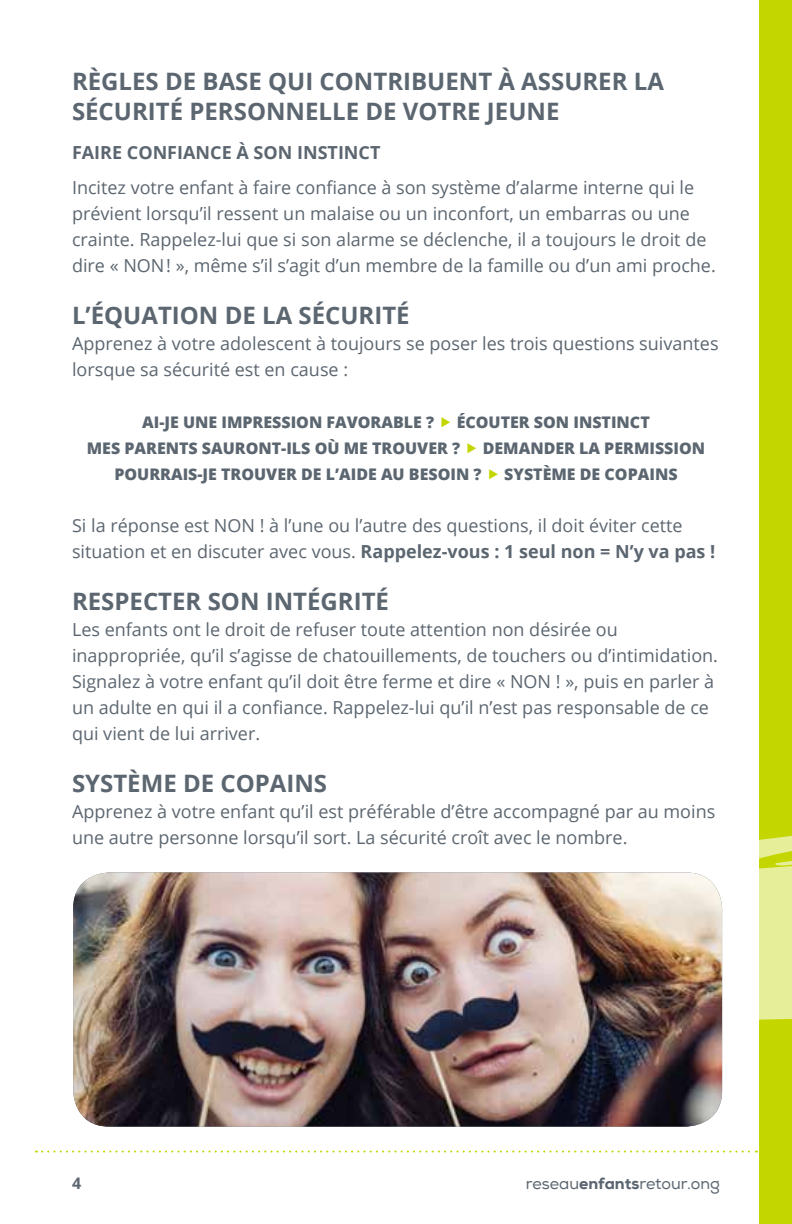
<style>
.page{position:relative;width:792px;height:1224px;background:#fff}
.page>*{position:absolute;margin:0;border:0;box-sizing:border-box;transform-origin:0 0}
.t1{font:700 24px/30px "Open Sans";color:#5c6670}
.t2{font:18px/26px "Open Sans";color:#5c6670}
.t3{font:700 18px "Open Sans";color:#5c6670}
.t4{font:800 16px/26px "Open Sans";color:#5c6670}
.t5{font:16px "Nexa";color:#5c6670}
.t6{font:700 16px "Open Sans";color:#5c6670}
.s1{font-weight:700}
.s2{font-weight:800}
</style>
<div class="page">
<div style="left:759px;top:0;width:33px;height:1224px;background:#c4d600"></div>
<svg style="left:35px;top:835px;width:757px;height:318px"></svg>
<svg style="left:773px;top:859px;width:19px;height:7px"></svg>
<svg style="left:767px;top:878px;width:25px;height:10px"></svg>
<img style="left:73px;top:872px;width:649px;height:255px">
<h1 class="t1" style="left:72px;top:66px;width:593px">RÈGLES DE BASE QUI CONTRIBUENT À ASSURER LA<br>SÉCURITÉ PERSONNELLE DE VOTRE JEUNE</h1>
<p class="t3" style="left:72px;top:140px;width:310px">FAIRE CONFIANCE À SON INSTINCT</p>
<p class="t2" style="left:72px;top:174px;width:645px">Incitez votre enfant à faire confiance à son système d’alarme interne qui le prévient lorsqu’il ressent un malaise ou un inconfort, un embarras ou une crainte. Rappelez-lui que si son alarme se déclenche, il a toujours le droit de dire « NON! », même s’il s’agit d’un membre de la famille ou d’un ami proche.</p>
<h1 class="t1" style="left:72px;top:300px;width:339px">L’ÉQUATION DE LA SÉCURITÉ</h1>
<p class="t2" style="left:72px;top:330px;width:648px">Apprenez à votre adolescent à toujours se poser les trois questions suivantes lorsque sa sécurité est en cause :</p>
<p class="t4" style="left:142px;top:409px;width:293px">AI-JE UNE IMPRESSION FAVORABLE ?</p>
<p class="t4" style="left:87px;top:409px;width:565px;text-indent:370px">ÉCOUTER SON INSTINCT<br>MES PARENTS SAURONT-ILS OÙ ME TROUVER ?</p>
<p class="t4" style="left:483px;top:435px;width:224px">DEMANDER LA PERMISSION</p>
<p class="t4" style="left:114px;top:461px;width:369px">POURRAIS-JE TROUVER DE L’AIDE AU BESOIN ?</p>
<p class="t4" style="left:504px;top:461px;width:175px">SYSTÈME DE COPAINS</p>
<p class="t2" style="left:72px;top:512px;width:645px">Si la réponse est NON ! à l’une ou l’autre des questions, il doit éviter cette situation et en discuter avec vous. <span class="s1">Rappelez-vous : 1 seul non = N’y va pas !</span></p>
<h1 class="t1" style="left:72px;top:586px;width:319px">RESPECTER SON INTÉGRITÉ</h1>
<p class="t2" style="left:72px;top:616px;width:648px">Les enfants ont le droit de refuser toute attention non désirée ou inappropriée, qu’il s’agisse de chatouillements, de touchers ou d’intimidation.<br>Signalez à votre enfant qu’il doit être ferme et dire « NON ! », puis en parler à un adulte en qui il a confiance. Rappelez-lui qu’il n’est pas responsable de ce qui vient de lui arriver.</p>
<h1 class="t1" style="left:72px;top:768px;width:257px">SYSTÈME DE COPAINS</h1>
<p class="t2" style="left:72px;top:798px;width:645px">Apprenez à votre enfant qu’il est préférable d’être accompagné par au moins une autre personne lorsqu’il sort. La sécurité croît avec le nombre.</p>
<p class="t6" style="left:72px;top:1172px;width:11px">4</p>
<p class="t5" style="left:526px;top:1174px;width:196px">reseau<span class="s2">enfants</span>retour.ong</p>
</div>
